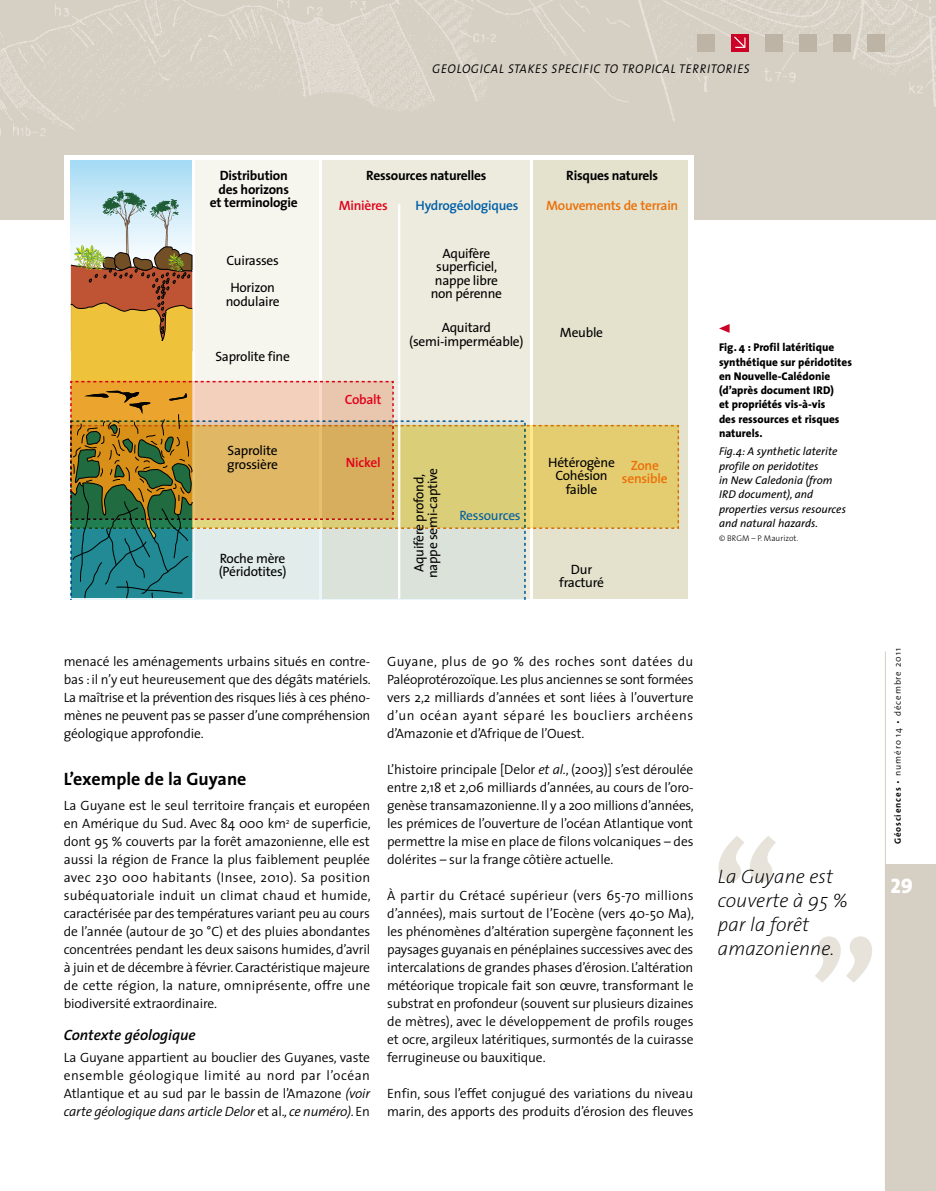
<style>
.page{position:relative;width:936px;height:1191px;background:#fff}
.page>*{position:absolute;margin:0;border:0;box-sizing:border-box;transform-origin:0 0}
.t1{font:21px "The Sans Extra Bold Caps";color:#fff}
.t2{font:italic 200 19.5px/24px "The Sans";color:#000}
.t3{font:700 18px "The Sans";color:#000}
.t4{font:italic 16.5px "The Sans Light Caps";color:#000;scale:.9 1}
.t5{font:italic 600 15px "The Sans";color:#000}
.t6{font:300 13.5px/18px "The Sans";letter-spacing:-.01em;color:#000;text-align:justify}
.t7{font:13.5px/13.5px "The Sans";letter-spacing:-.02em;color:#000;text-align:center}
.t8{font:700 13.5px/13.5px "The Sans";letter-spacing:-.02em;color:#000;text-align:center}
.t9{font:600 13.5px/13.5px "The Sans";letter-spacing:-.02em;color:#ec7007;text-align:center}
.t10{font:600 13.5px "The Sans";letter-spacing:-.02em;color:#e2001a}
.t11{font:600 13.5px "The Sans";letter-spacing:-.02em;color:#005ea8}
.t12{font:13.5px "The Sans";letter-spacing:-.02em;color:#005ea8}
.t13{font:800 11.25px/14.2px "The Sans";color:#000}
.t14{font:italic 11.25px/14.2px "The Sans";color:#000}
.t15{font:300 9px "The Sans";letter-spacing:.1em;color:#000}
.t16{font:300 8.25px "The Sans";color:#000}
.s1{font-style:italic}
.s2{font-weight:700}
</style>
<div class="page">
<div style="left:0;top:0;width:935px;height:219px;background:#d6cfc4"></div>
<img style="left:0;top:0;width:935px;height:162px">
<svg style="left:729px;top:32px;width:21px;height:21px"></svg>
<div style="left:64px;top:155px;width:629px;height:444px;background:#fff"></div>
<div style="left:71px;top:161px;width:121px;height:124px;background:linear-gradient(to right,#b3e0f6,#b3e0f6)"></div>
<div style="left:195px;top:161px;width:123px;height:438px;background:#f6f5ee"></div>
<div style="left:322px;top:161px;width:208px;height:438px;background:#edebdd"></div>
<div style="left:533px;top:161px;width:155px;height:438px;background:#e4e1cd"></div>
<svg style="left:70px;top:190px;width:324px;height:230px"></svg>
<div style="left:71px;top:426px;width:607px;height:102px;background:#e4cd71"></div>
<svg style="left:70px;top:420px;width:455px;height:179px"></svg>
<hr style="left:398px;top:204px;width:2px;height:395px;background:#fff">
<svg style="left:719px;top:324px;width:10px;height:9px"></svg>
<svg style="left:718px;top:836px;width:57px;height:46px"></svg>
<svg style="left:815px;top:936px;width:57px;height:46px"></svg>
<div style="left:885px;top:865px;width:50px;height:326px;background:#d6cfc4"></div>
<hr style="left:884px;top:651px;width:1px;height:540px;background:#d6cfc4">
<div style="left:765px;top:34px;width:17px;height:17px;background:#beb4a6"></div>
<div style="left:697px;top:34px;width:17px;height:17px;background:#beb4a6"></div>
<div style="left:799px;top:34px;width:17px;height:17px;background:#beb4a6"></div>
<div style="left:833px;top:34px;width:17px;height:17px;background:#beb4a6"></div>
<div style="left:867px;top:34px;width:17px;height:17px;background:#beb4a6"></div>
<p class="t4" style="left:432px;top:53px;width:354px">geological stakes specific to tropical territories</p>
<p class="t8" style="left:210px;top:169px;width:89px">Distribution des horizons<br>et terminologie</p>
<p class="t8" style="left:366px;top:169px;width:122px">Ressources naturelles</p>
<p class="t8" style="left:566px;top:169px;width:93px">Risques naturels</p>
<p class="t10" style="left:339px;top:195px;width:51px">Minières</p>
<p class="t11" style="left:415px;top:195px;width:104px">Hydrogéologiques</p>
<p class="t9" style="left:546px;top:199px;width:134px">Mouvements de terrain</p>
<p class="t7" style="left:226px;top:247px;width:54px;line-height:27px">Cuirasses<br>Horizon</p>
<p class="t7" style="left:226px;top:294px;width:55px">nodulaire</p>
<p class="t7" style="left:215px;top:349px;width:76px">Saprolite fine</p>
<p class="t7" style="left:227px;top:443px;width:52px;text-align:left">Saprolite grossière</p>
<p class="t7" style="left:219px;top:551px;width:69px;text-align:left">Roche mère (Péridotites)</p>
<p class="t10" style="left:345px;top:388px;width:38px">Cobalt</p>
<p class="t7" style="left:430px;top:246px;width:73px">Aquifère superficiel, nappe libre non pérenne</p>
<p class="t7" style="left:409px;top:320px;width:116px">Aquitard (semi-imperméable)</p>
<p class="t7" style="left:560px;top:325px;width:45px">Meuble</p>
<p class="t7" style="left:548px;top:455px;width:68px">Hétérogène<br>Cohésion faible</p>
<p class="t10" style="left:346px;top:451px;width:36px">Nickel</p>
<p class="t9" style="left:622px;top:458px;width:47px">Zone sensible</p>
<p class="t7" style="left:412px;top:578px;width:111px;rotate:-90deg">Aquifère profond, nappe semi-captive</p>
<p class="t12" style="left:459px;top:504px;width:63px">Ressources</p>
<p class="t7" style="left:559px;top:562px;width:46px">Dur fracturé</p>
<p class="t13" style="left:719px;top:340px;width:134px">Fig. 4 : Profil latéritique synthétique sur péridotites en Nouvelle-Calédonie (d’après document IRD)<br>et propriétés vis-à-vis<br>des ressources et risques naturels.</p>
<p class="t14" style="left:719px;top:444px;width:128px">Fig.4: A synthetic laterite profile on peridotites<br>in New Caledonia (from<br>IRD document), and properties versus resources and natural hazards.</p>
<p class="t16" style="left:719px;top:531px;width:81px">© BRGM – P. Maurizot.</p>
<p class="t6" style="left:64px;top:652px;width:308px">menacé les aménagements urbains situés en contre&shy;bas : il n’y eut heureusement que des dégâts matériels.<br>La maîtrise et la prévention des risques liés à ces phéno&shy;mènes ne peuvent pas se passer d’une compréhension géologique approfondie.</p>
<h3 class="t3" style="left:64px;top:763px;width:184px">L’exemple de la Guyane</h3>
<p class="t6" style="left:64px;top:796px;width:308px">La Guyane est le seul territoire français et européen en Amérique du Sud. Avec 84 000 km<sup>2</sup> de superficie, dont 95 % couverts par la forêt amazonienne, elle est aussi la région de France la plus faiblement peuplée avec 230 000 habitants (Insee, 2010). Sa position subéquatoriale induit un climat chaud et humide, caractérisée par des températures variant peu au cours de l’année (autour de 30 °C) et des pluies abondantes concentrées pendant les deux saisons humides, d’avril à juin et de décembre à février. Caractéristique majeure de cette région, la nature, omniprésente, offre une biodiversité extraordinaire.</p>
<p class="t5" style="left:64px;top:1022px;width:133px">Contexte géologique</p>
<p class="t6" style="left:64px;top:1048px;width:308px">La Guyane appartient au bouclier des Guyanes, vaste ensemble géologique limité au nord par l’océan Atlantique et au sud par le bassin de l’Amazone <span class="s1">(voir carte géologique dans article Delor</span> et al.<span class="s1">, ce numéro)</span>. En</p>
<p class="t6" style="left:387px;top:652px;width:308px">Guyane, plus de 90 % des roches sont datées du Paléoprotérozoïque. Les plus anciennes se sont formées vers 2,2 milliards d’années et sont liées à l’ouverture d’un océan ayant séparé les boucliers archéens d’Amazonie et d’Afrique de l’Ouest.</p>
<p class="t6" style="left:387px;top:760px;width:308px">L’histoire principale [Delor <span class="s1">et al.</span>, (2003)] s’est déroulée entre 2,18 et 2,06 milliards d’années, au cours de l’oro&shy;genèse transamazonienne. Il y a 200 millions d’années, les prémices de l’ouverture de l’océan Atlantique vont permettre la mise en place de filons volcaniques – des dolérites – sur la frange côtière actuelle.</p>
<p class="t6" style="left:387px;top:886px;width:308px">À partir du Crétacé supérieur (vers 65-70 millions d’années), mais surtout de l’Eocène (vers 40-50 Ma), les phénomènes d’altération supergène façonnent les paysages guyanais en pénéplaines successives avec des intercalations de grandes phases d’érosion. L’altération météorique tropicale fait son œuvre, transformant le substrat en profondeur (souvent sur plusieurs dizaines de mètres), avec le développement de profils rouges et ocre, argileux latéritiques, surmontés de la cuirasse ferrugineuse ou bauxitique.</p>
<p class="t6" style="left:387px;top:1084px;width:308px">Enfin, sous l’effet conjugué des variations du niveau marin, des apports des produits d’érosion des fleuves</p>
<p class="t15" style="left:890px;top:844px;width:197px;rotate:-90deg"><span class="s2">Géosciences</span> • numéro 14 • décembre 2011</p>
<h2 class="t2" style="left:718px;top:864px;width:131px">La Guyane est couverte à 95 % par la forêt amazonienne.</h2>
<h1 class="t1" style="left:890px;top:868px;width:24px">29</h1>
</div>
